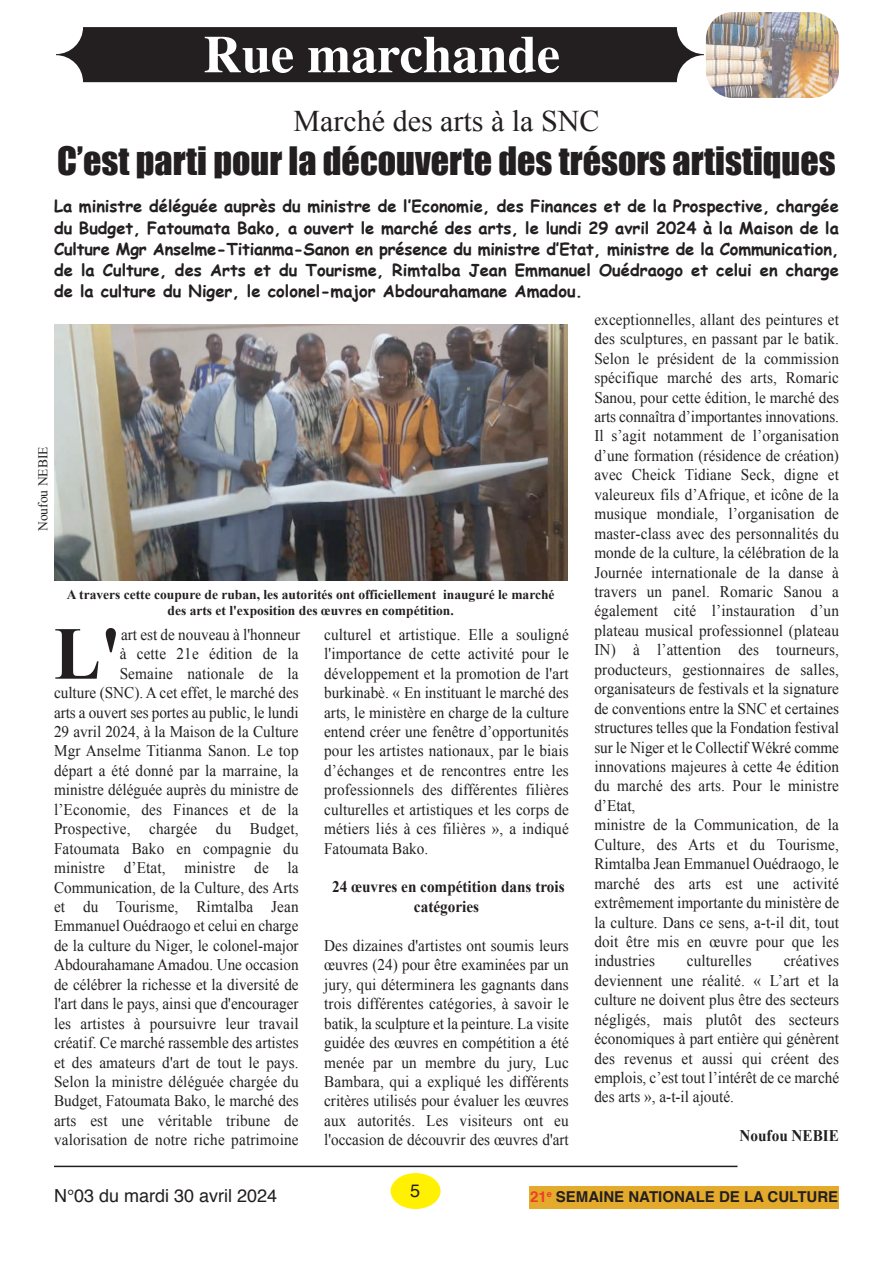
<style>
.page{position:relative;width:893px;height:1263px;background:#fff}
.page>*{position:absolute;margin:0;border:0;box-sizing:border-box;transform-origin:0 0}
.t1{font:700 74.85px "Times New Roman";color:#231f20;scale:.94 1}
.t2{font:700 52.5px "Times";color:#fff}
.t3{font:36px "Impact";color:#231f20}
.t4{font:30px "Times New Roman";color:#231f20}
.t5{font:18px "Helvetica";color:#231f20}
.t6{font:700 16.5px/21.3px "Comic Sans MS";color:#231f20;text-align:justify}
.t7{font:16.2px/19.5px "Times New Roman";letter-spacing:.01em;color:#231f20;text-align:justify;scale:.94 1}
.t8{font:700 16.2px/19.6px "Times New Roman";color:#231f20;text-align:center;scale:.94 1}
.t9{font:700 15px "Helvetica";color:#231f20}
.t10{font:700 13.5px/16.2px "Times New Roman";color:#231f20;text-align:center}
.t11{font:13.5px "Times New Roman";color:#231f20}
.s1{color:#ef3e25}
</style>
<div class="page">
<img style="left:706px;top:12px;width:133px;height:86px;border-radius:27px">
<div style="left:56px;top:27px;width:648px;height:55px;background:#231f20;border-radius:27px"></div>
<hr style="left:54px;top:1166px;width:683px;height:1px;background:#231f20">
<div style="left:391px;top:1173px;width:50px;height:36px;background:#fff101;border-radius:50%"></div>
<div style="left:529px;top:1187px;width:310px;height:22px;background:#e3aa2b"></div>
<img style="left:54px;top:324px;width:513px;height:256px">
<h2 class="t2" style="left:204px;top:33px;width:358px">Rue marchande</h2>
<h3 class="t4" style="left:294px;top:105px;width:307px">Marché des arts à la SNC</h3>
<h3 class="t3" style="left:57px;top:139px;width:780px">C’est parti pour la découverte des trésors artistiques</h3>
<p class="t6" style="left:54px;top:195px;width:786px">La ministre déléguée auprès du ministre de l’Economie, des Finances et de la Prospective, chargée du Budget, Fatoumata Bako, a ouvert le marché des arts, le lundi 29 avril 2024 à la Maison de la Culture Mgr Anselme-Titianma-Sanon en présence du ministre d’Etat, ministre de la Communication, de la Culture, des Arts et du Tourisme, Rimtalba Jean Emmanuel Ouédraogo et celui en charge de la culture du Niger, le colonel-major Abdourahamane Amadou.</p>
<p class="t11" style="left:35px;top:531px;width:86px;rotate:-90deg">Noufou NEBIE</p>
<p class="t10" style="left:67px;top:586px;width:489px">A travers cette coupure de ruban, les autorités ont officiellement inauguré le marché des arts et l'exposition des œuvres en compétition.</p>
<h1 class="t1" style="left:54px;top:612px;width:72px">L'</h1>
<p class="t7" style="left:54px;top:625px;width:263px;text-align:right">art est de nouveau à l'honneur<br>à cette 21e édition de la<br>Semaine nationale de la<br>culture (SNC). A cet effet, le marché des arts a ouvert ses portes au public, le lundi 29 avril 2024, à la Maison de la Culture Mgr Anselme Titianma Sanon. Le top départ a été donné par la marraine, la ministre déléguée auprès du ministre de l’Economie, des Finances et de la Prospective, chargée du Budget, Fatoumata Bako en compagnie du ministre d’Etat, ministre de la Communication, de la Culture, des Arts et du Tourisme, Rimtalba Jean Emmanuel Ouédraogo et celui en charge de la culture du Niger, le colonel-major Abdourahamane Amadou. Une occasion de célébrer la richesse et la diversité de l'art dans le pays, ainsi que d'encourager les artistes à poursuivre leur travail créatif. Ce marché rassemble des artistes et des amateurs d'art de tout le pays.<br>Selon la ministre déléguée chargée du Budget, Fatoumata Bako, le marché des arts est une véritable tribune de valorisation de notre riche patrimoine</p>
<p class="t7" style="left:324px;top:625px;width:262px">culturel et artistique. Elle a souligné l'importance de cette activité pour le développement et la promotion de l'art burkinabè. « En instituant le marché des arts, le ministère en charge de la culture entend créer une fenêtre d’opportunités pour les artistes nationaux, par le biais d’échanges et de rencontres entre les professionnels des différentes filières culturelles et artistiques et les corps de métiers liés à ces filières », a indiqué Fatoumata Bako.</p>
<p class="t8" style="left:332px;top:877px;width:249px">24 œuvres en compétition dans trois catégories</p>
<p class="t7" style="left:324px;top:936px;width:262px">Des dizaines d'artistes ont soumis leurs œuvres (24) pour être examinées par un jury, qui déterminera les gagnants dans trois différentes catégories, à savoir le batik, la sculpture et la peinture. La visite guidée des œuvres en compétition a été menée par un membre du jury, Luc Bambara, qui a expliqué les différents critères utilisés pour évaluer les œuvres aux autorités. Les visiteurs ont eu l'occasion de découvrir des œuvres d'art</p>
<p class="t7" style="left:594px;top:310px;width:262px;text-align:left">exceptionnelles, allant des peintures et des sculptures, en passant par le batik.<br>Selon le président de la commission spécifique marché des arts, Romaric Sanou, pour cette édition, le marché des arts connaîtra d’importantes innovations.<br>Il s’agit notamment de l’organisation d’une formation (résidence de création) avec Cheick Tidiane Seck, digne et valeureux fils d’Afrique, et icône de la musique mondiale, l’organisation de master-class avec des personnalités du monde de la culture, la célébration de la Journée internationale de la danse à travers un panel. Romaric Sanou a également cité l’instauration d’un plateau musical professionnel (plateau IN) à l’attention des tourneurs, producteurs, gestionnaires de salles, organisateurs de festivals et la signature de conventions entre la SNC et certaines structures telles que la Fondation festival sur le Niger et le Collectif Wékré comme innovations majeures à cette 4e édition du marché des arts. Pour le ministre d’Etat,<br>ministre de la Communication, de la Culture, des Arts et du Tourisme, Rimtalba Jean Emmanuel Ouédraogo, le marché des arts est une activité extrêmement importante du ministère de la culture. Dans ce sens, a-t-il dit, tout doit être mis en œuvre pour que les industries</p>
<p class="t7" style="left:594px;top:951px;width:262px;text-indent:189px">créatives deviennent une réalité. « L’art et la culture ne doivent plus être des secteurs négligés, mais plutôt des secteurs économiques à part entière qui génèrent des revenus et aussi qui créent des emplois, c’est tout l’intérêt de ce marché des arts », a-t-il ajouté.</p>
<p class="t8" style="left:740px;top:1126px;width:107px">Noufou NEBIE</p>
<p class="t7" style="left:687px;top:951px;width:71px">culturelles</p>
<p class="t5" style="left:54px;top:1188px;width:225px">N°03 du mardi 30 avril 2024</p>
<p class="t5" style="left:410px;top:1183px;width:12px">5</p>
<p class="t9" style="left:530px;top:1191px;width:310px"><span class="s1">21</span><sup>e</sup> SEMAINE NATIONALE DE LA CULTURE</p>
</div>
